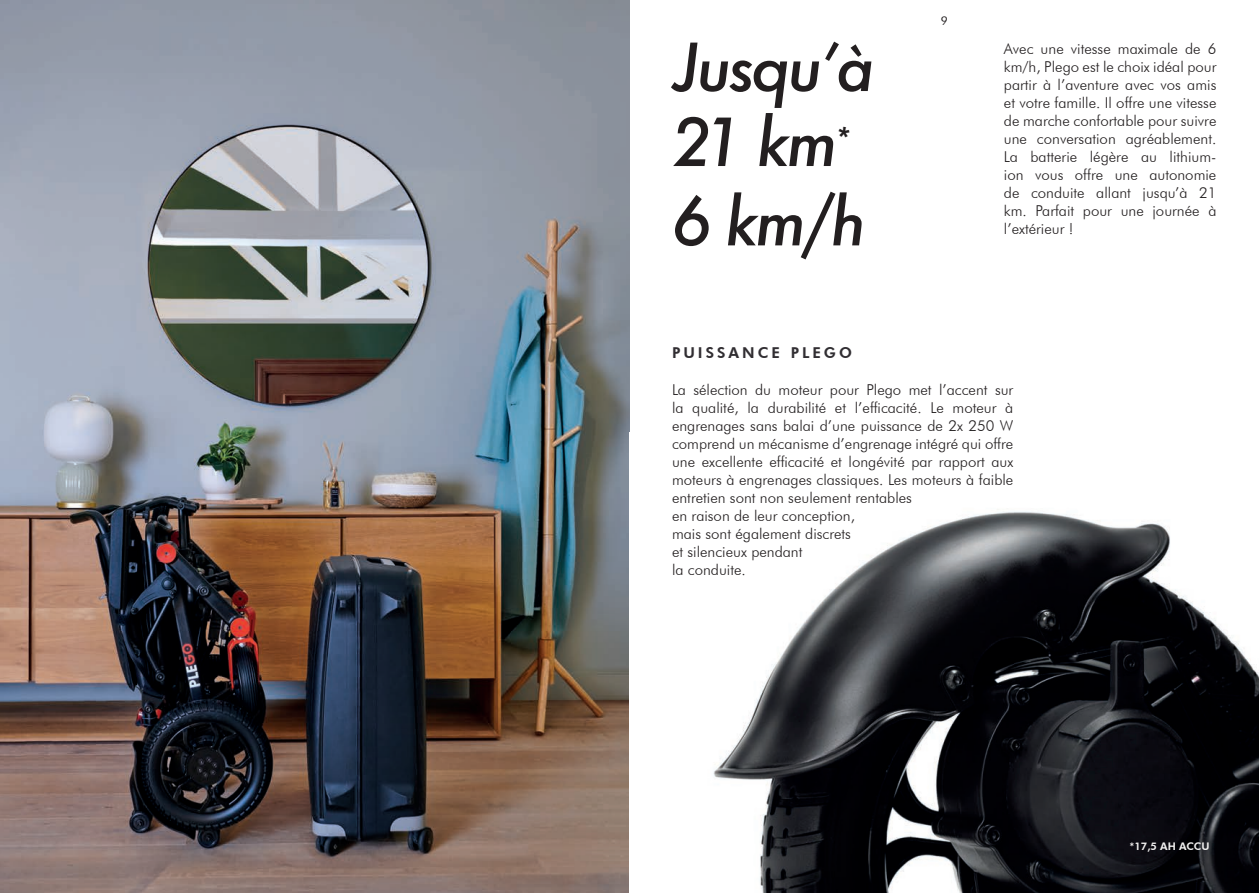
<style>
.page{position:relative;width:1259px;height:893px;background:#fff}
.page>*{position:absolute;margin:0;border:0;box-sizing:border-box;transform-origin:0 0}
.t1{font:italic 500 64.2px "Futura";letter-spacing:-.05em;color:#231f20}
.t2{font:italic 500 28.05px "Futura";color:#231f20}
.t3{font:300 15px/18px "Futura BT";color:#231f20;text-align:justify}
.t4{font:800 15px "Futura BT";letter-spacing:.2em;color:#312e32}
.t5{font:12px "Futura BT";color:#231f20}
.t6{font:800 10.5px "Futura BT";color:#f2f1f0}
</style>
<div class="page">
<img style="left:0;top:0;width:629px;height:893px">
<img style="left:713px;top:509px;width:546px;height:384px">
<p class="t1" style="left:672px;top:23px;width:204px">Jusqu’à</p>
<p class="t1" style="left:672px;top:98px;width:167px">21 km</p>
<p class="t2" style="left:834px;top:120px;width:19px">*</p>
<p class="t1" style="left:672px;top:177px;width:195px">6 km/h</p>
<p class="t5" style="left:940px;top:13px;width:9px">9</p>
<p class="t3" style="left:1004px;top:39px;width:214px">Avec une vitesse maximale de 6 km/h, Plego est le choix idéal pour partir à l’aventure avec vos amis et votre famille. Il offre une vitesse de marche confortable pour suivre une conversation agréablement.<br>La batterie légère au lithium&shy;ion vous offre une autonomie de conduite allant jusqu’à 21 km. Parfait pour une journée à l’extérieur !</p>
<p class="t4" style="left:672px;top:343px;width:181px">PUISSANCE PLEGO</p>
<p class="t3" style="left:672px;top:380px;width:343px">La sélection du moteur pour Plego met l’accent sur la qualité, la durabilité et l’efficacité. Le moteur à engrenages sans balai d’une puissance de 2x 250 W comprend un mécanisme d’engrenage intégré qui offre une excellente efficacité et longévité par rapport aux moteurs à engrenages classiques. Les moteurs à faible entretien sont non seulement rentables</p>
<p class="t3" style="left:672px;top:506px;width:184px">en raison de leur conception,</p>
<p class="t3" style="left:672px;top:524px;width:180px">mais sont également discrets</p>
<p class="t3" style="left:672px;top:542px;width:132px">et silencieux pendant</p>
<p class="t3" style="left:672px;top:560px;width:75px">la conduite.</p>
<p class="t6" style="left:1129px;top:840px;width:82px">*17,5 AH ACCU</p>
</div>
